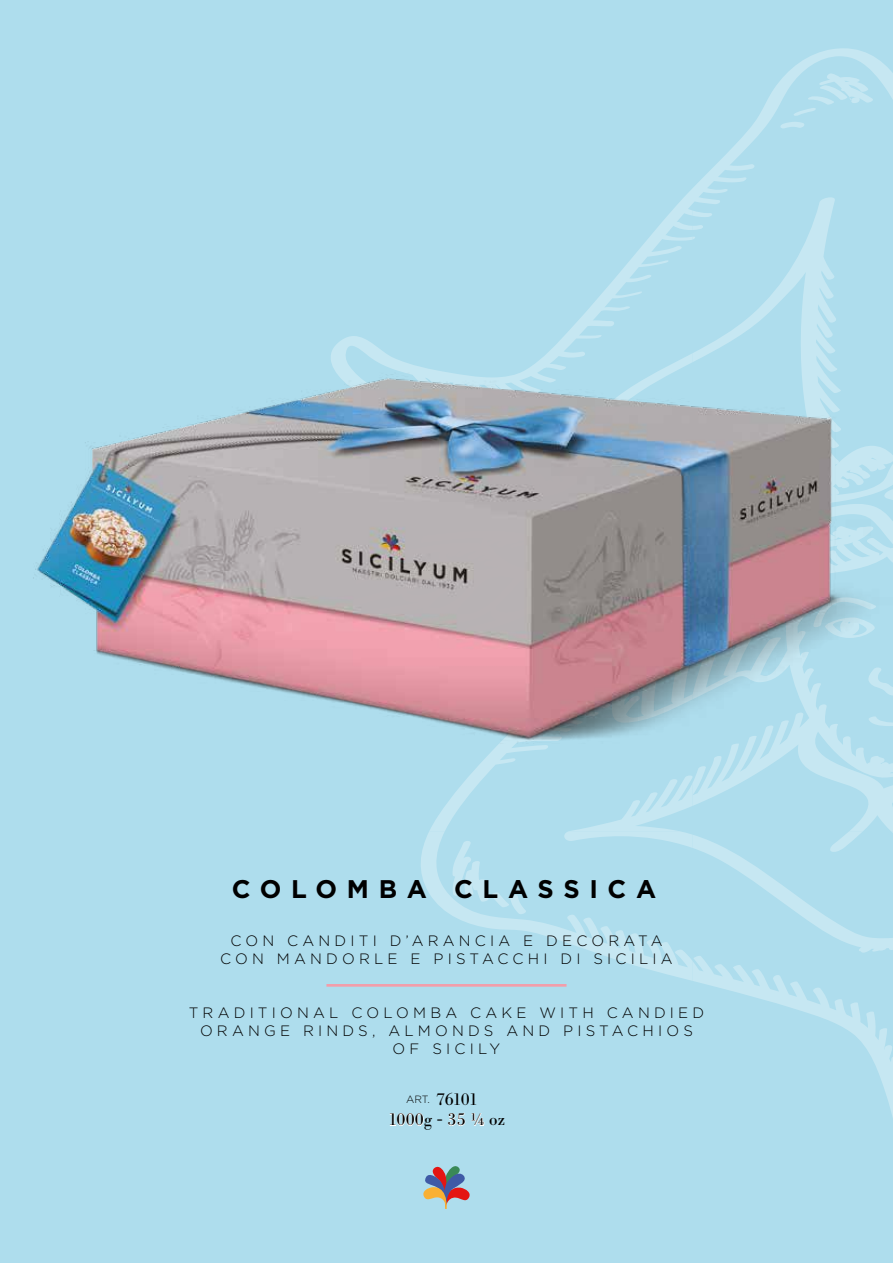
<style>
.page{position:relative;width:893px;height:1263px;background:#aedded}
.page>*{position:absolute;margin:0;border:0;box-sizing:border-box;transform-origin:0 0}
.t1{font:700 25.5px "Gotham";letter-spacing:.38em;color:#000}
.t2{font:18px/20.9px "Bodoni Ibm T";letter-spacing:-.01em;color:#000;text-align:center}
.t3{font:300 15px/18px "Gotham";letter-spacing:.28em;color:#000;text-align:center}
.s1{font-family:"Gotham";font-weight:300;font-size:10.5px}
.s2{color:#fff}
</style>
<div class="page">
<svg style="left:685px;top:48px;width:208px;height:149px"></svg>
<svg style="left:421px;top:197px;width:472px;height:920px"></svg>
<svg style="left:452px;top:847px;width:75px;height:67px"></svg>
<svg style="left:793px;top:73px;width:82px;height:43px"></svg>
<svg style="left:780px;top:122px;width:25px;height:6px"></svg>
<hr style="left:326px;top:984px;width:240px;height:3px;background:#f39daa">
<svg style="left:423px;top:1166px;width:47px;height:43px"></svg>
<img style="left:33px;top:217px;width:860px;height:630px">
<h1 class="t1" style="left:232px;top:874px;width:426px">COLOMBA CLASSICA</h1>
<p class="t3" style="left:220px;top:931px;width:454px">CON CANDITI D’ARANCIA E DECORATA<br>CON MANDORLE E PISTACCHI DI SICILIA</p>
<p class="t3" style="left:189px;top:1003px;width:517px">TRADITIONAL COLOMBA CAKE WITH CANDIED<br>ORANGE RINDS, ALMONDS AND PISTACHIOS<br>OF SICILY</p>
<p class="t2" style="left:388px;top:1088px;width:118px"><span class="s1">ART.</span> 76101<br><span class="s2">1000</span>g - <span class="s2">35 ¼</span> oz</p>
</div>
